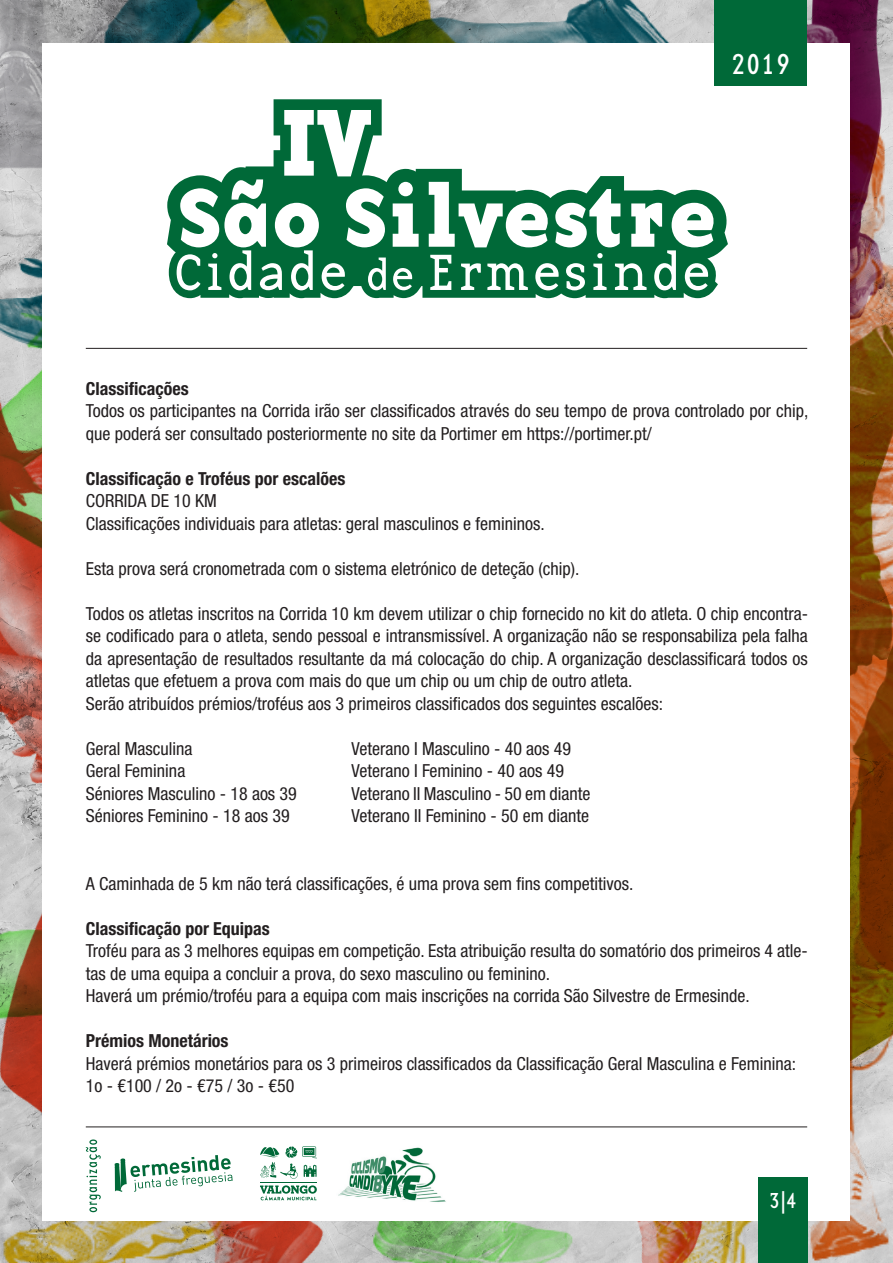
<style>
.page{position:relative;width:893px;height:1263px;background:#fff}
.page>*{position:absolute;margin:0;border:0;box-sizing:border-box;transform-origin:0 0}
.t1{font:30px "Base Twelve Sans";color:#fff}
.t2{font:22.5px "Base Twelve Sans";color:#fff}
.t3{font:condensed 18px/22.5px "Helvetica Neue LT Std";color:#231f20}
.t4{font:700 condensed 18px "Helvetica Neue LT Std";color:#231f20}
</style>
<div class="page">
<img style="left:808px;top:329px;width:85px;height:934px">
<img style="left:0;top:0;width:759px;height:1263px">
<img style="left:640px;top:0;width:253px;height:329px">
<div style="left:43px;top:43px;width:807px;height:1177px;background:#fff"></div>
<hr style="left:86px;top:1126px;width:721px;height:1px;background:#231f20">
<div style="left:714px;top:0;width:93px;height:85px;background:#006938"></div>
<hr style="left:86px;top:348px;width:721px;height:1px;background:#231f20">
<div style="left:759px;top:1178px;width:49px;height:85px;background:#006938"></div>
<svg style="left:114px;top:1155px;width:119px;height:37px"></svg>
<svg style="left:260px;top:1146px;width:57px;height:33px"></svg>
<svg style="left:260px;top:1185px;width:57px;height:15px"></svg>
<hr style="left:260px;top:1182px;width:57px;height:1px;background:#006938">
<svg style="left:86px;top:1139px;width:15px;height:73px"></svg>
<img style="left:338px;top:1147px;width:108px;height:55px">
<svg style="left:167px;top:168px;width:561px;height:130px;fill:#006938"></svg>
<svg style="left:393px;top:182px;width:26px;height:65px"></svg>
<svg style="left:393px;top:268px;width:20px;height:22px"></svg>
<svg style="left:429px;top:182px;width:289px;height:108px"></svg>
<svg style="left:177px;top:99px;width:209px;height:191px"></svg>
<p class="t1" style="left:731px;top:46px;width:61px">2019</p>
<p class="t4" style="left:86px;top:377px;width:104px">Classificações</p>
<p class="t3" style="left:86px;top:399px;width:724px">Todos os participantes na Corrida irão ser classificados através do seu tempo de prova controlado por chip, que poderá ser consultado posteriormente no site da Portimer em https://portimer.pt/</p>
<p class="t4" style="left:86px;top:467px;width:261px">Classificação e Troféus por escalões</p>
<p class="t3" style="left:86px;top:489px;width:132px">CORRIDA DE 10 KM</p>
<p class="t3" style="left:86px;top:512px;width:460px">Classificações individuais para atletas: geral masculinos e femininos.</p>
<p class="t3" style="left:86px;top:557px;width:495px">Esta prova será cronometrada com o sistema eletrónico de deteção (chip).</p>
<p class="t3" style="left:86px;top:602px;width:724px;text-align:justify">Todos os atletas inscritos na Corrida 10 km devem utilizar o chip fornecido no kit do atleta. O chip encontra&shy;se codificado para o atleta, sendo pessoal e intransmissível. A organização não se responsabiliza pela falha da apresentação de resultados resultante da má colocação do chip. A organização desclassificará todos os atletas que efetuem a prova com mais do que um chip ou um chip de outro atleta.</p>
<p class="t3" style="left:86px;top:692px;width:579px">Serão atribuídos prémios/troféus aos 3 primeiros classificados dos seguintes escalões:</p>
<p class="t3" style="left:86px;top:737px;width:108px">Geral Masculina</p>
<p class="t3" style="left:86px;top:759px;width:101px">Geral Feminina</p>
<p class="t3" style="left:86px;top:782px;width:213px">Séniores Masculino - 18 aos 39</p>
<p class="t3" style="left:86px;top:804px;width:205px">Séniores Feminino - 18 aos 39</p>
<p class="t3" style="left:351px;top:737px;width:221px">Veterano I Masculino - 40 aos 49</p>
<p class="t3" style="left:351px;top:760px;width:214px">Veterano I Feminino - 40 aos 49</p>
<p class="t3" style="left:351px;top:782px;width:240px">Veterano II Masculino - 50 em diante</p>
<p class="t3" style="left:351px;top:805px;width:239px">Veterano II Feminino - 50 em diante</p>
<p class="t3" style="left:86px;top:872px;width:549px">A Caminhada de 5 km não terá classificações, é uma prova sem fins competitivos.</p>
<p class="t4" style="left:86px;top:917px;width:186px">Classificação por Equipas</p>
<p class="t3" style="left:86px;top:939px;width:724px">Troféu para as 3 melhores equipas em competição. Esta atribuição resulta do somatório dos primeiros 4 atle&shy;tas de uma equipa a concluir a prova, do sexo masculino ou feminino.</p>
<p class="t3" style="left:86px;top:984px;width:666px">Haverá um prémio/troféu para a equipa com mais inscrições na corrida São Silvestre de Ermesinde.</p>
<p class="t4" style="left:86px;top:1030px;width:144px">Prémios Monetários</p>
<p class="t3" style="left:86px;top:1052px;width:712px">Haverá prémios monetários para os 3 primeiros classificados da Classificação Geral Masculina e Feminina:</p>
<p class="t3" style="left:86px;top:1074px;width:210px">1o - €100 / 2o - €75 / 3o - €50</p>
<p class="t2" style="left:769px;top:1186px;width:30px">3|4</p>
</div>
